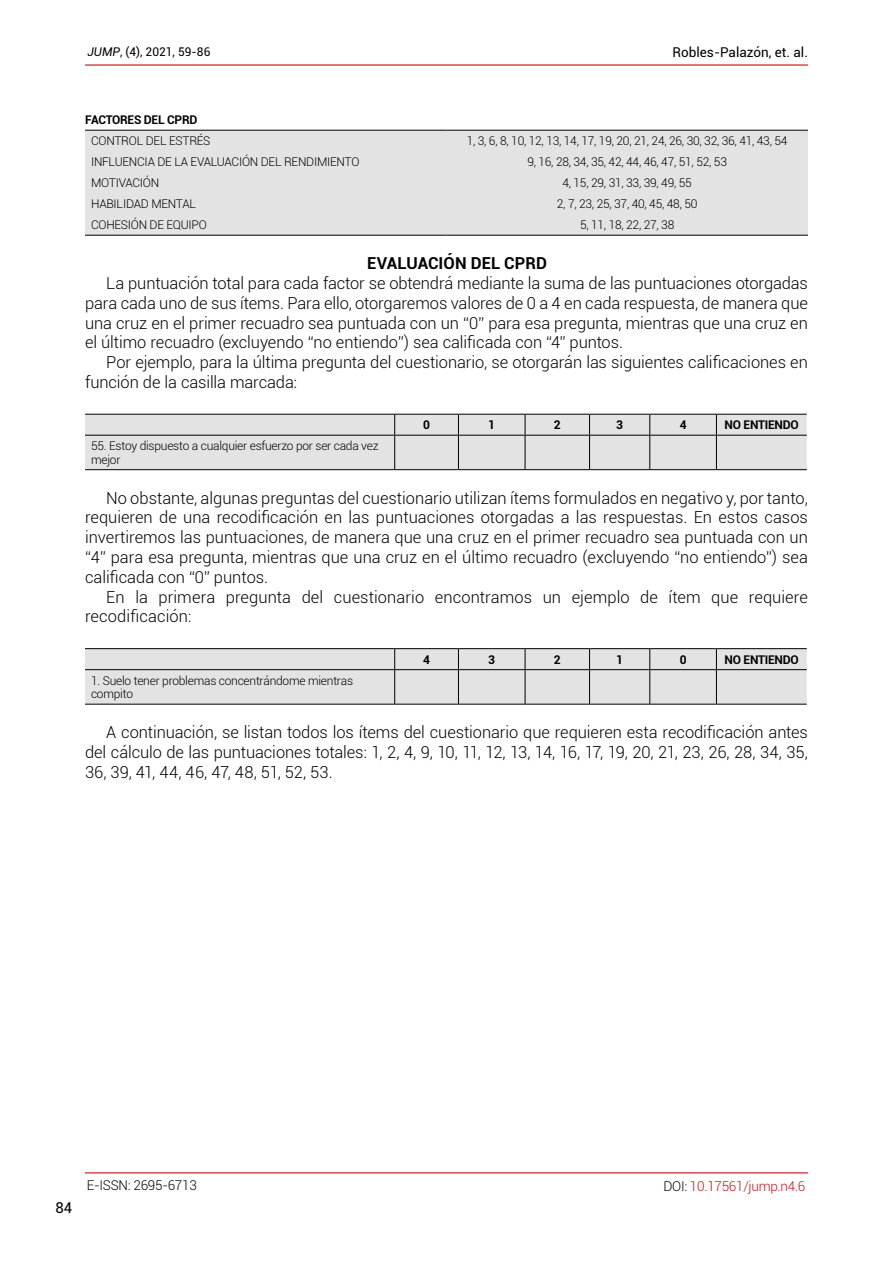
<style>
.page{position:relative;width:893px;height:1263px;background:#fff}
.page>*{position:absolute;margin:0;border:0;box-sizing:border-box;transform-origin:0 0}
.t1{font:300 16.5px/19.8px "Roboto";letter-spacing:-.005em;color:#020203;text-align:justify}
.t2{font:700 16.5px "Roboto";letter-spacing:.005em;color:#020203}
.t3{font:15px "Roboto";color:#000}
.t4{font:300 13.5px "Roboto";letter-spacing:-.02em;color:#c81119}
.t5{font:13.5px "Roboto";color:#000}
.t6{font:300 13.5px "Roboto";letter-spacing:-.02em;color:#000}
.t7{font:300 12px/13.5px "Roboto";letter-spacing:-.02em;color:#000}
.t8{font:700 12px "Roboto";letter-spacing:-.02em;color:#000}
.t9{font:12px "Roboto";color:#000}
.s1{font-style:italic}
.s2{color:#000}
</style>
<div class="page">
<hr style="left:85px;top:64px;width:723px;height:2px;background:#c8101a">
<hr style="left:85px;top:1172px;width:723px;height:1px;background:#c8101a">
<div style="left:85px;top:131px;width:723px;height:104px;background:#e3e3e3"></div>
<hr style="left:85px;top:130px;width:361px;height:1px;background:#000">
<hr style="left:446px;top:130px;width:362px;height:1px;background:#000">
<hr style="left:85px;top:235px;width:361px;height:1px;background:#000">
<hr style="left:446px;top:235px;width:362px;height:1px;background:#000">
<svg style="left:85px;top:414px;width:722px;height:56px;background:#d8d8d8"></svg>
<hr style="left:649px;top:436px;width:1px;height:33px;background:#000">
<hr style="left:716px;top:436px;width:1px;height:33px;background:#000">
<hr style="left:650px;top:469px;width:66px;height:1px;background:#000">
<hr style="left:85px;top:704px;width:310px;height:1px;background:#000">
<hr style="left:458px;top:704px;width:67px;height:1px;background:#000">
<hr style="left:590px;top:704px;width:60px;height:1px;background:#000">
<hr style="left:716px;top:704px;width:91px;height:1px;background:#000">
<hr style="left:85px;top:648px;width:310px;height:1px;background:#000">
<hr style="left:458px;top:648px;width:67px;height:1px;background:#000">
<hr style="left:590px;top:648px;width:60px;height:1px;background:#000">
<hr style="left:716px;top:648px;width:91px;height:1px;background:#000">
<hr style="left:395px;top:648px;width:63px;height:1px;background:#000">
<hr style="left:395px;top:704px;width:63px;height:1px;background:#000">
<hr style="left:525px;top:648px;width:65px;height:1px;background:#000">
<hr style="left:525px;top:704px;width:65px;height:1px;background:#000">
<hr style="left:650px;top:648px;width:66px;height:1px;background:#000">
<svg style="left:85px;top:649px;width:722px;height:55px;background:#dadada"></svg>
<hr style="left:649px;top:670px;width:1px;height:34px;background:#000">
<hr style="left:716px;top:670px;width:1px;height:34px;background:#000">
<hr style="left:650px;top:704px;width:66px;height:1px;background:#000">
<p class="t9" style="left:87px;top:43px;width:125px"><span class="s1">JUMP</span>, (4), 2021, 59-86</p>
<p class="t5" style="left:673px;top:43px;width:137px">Robles-Palazón, et. al.</p>
<p class="t8" style="left:85px;top:111px;width:114px">FACTORES DEL CPRD</p>
<p class="t7" style="left:91px;top:134px;width:121px">CONTROL DEL ESTRÉS</p>
<p class="t7" style="left:467px;top:134px;width:322px">1, 3, 6, 8, 10, 12, 13, 14, 17, 19, 20, 21, 24, 26, 30, 32, 36, 41, 43, 54</p>
<p class="t7" style="left:91px;top:155px;width:270px">INFLUENCIA DE LA EVALUACIÓN DEL RENDIMIENTO</p>
<p class="t7" style="left:527px;top:155px;width:201px">9, 16, 28, 34, 35, 42, 44, 46, 47, 51, 52, 53</p>
<p class="t7" style="left:91px;top:176px;width:70px">MOTIVACIÓN</p>
<p class="t7" style="left:562px;top:176px;width:131px">4, 15, 29, 31, 33, 39, 49, 55</p>
<p class="t7" style="left:91px;top:197px;width:107px">HABILIDAD MENTAL</p>
<p class="t7" style="left:557px;top:197px;width:142px">2, 7, 23, 25, 37, 40, 45, 48, 50</p>
<p class="t7" style="left:91px;top:218px;width:117px">COHESIÓN DE EQUIPO</p>
<p class="t7" style="left:580px;top:218px;width:96px">5, 11, 18, 22, 27, 38</p>
<p class="t2" style="left:367px;top:252px;width:181px">EVALUACIÓN DEL CPRD</p>
<p class="t1" style="left:85px;top:273px;width:724px;text-indent:21px">La puntuación total para cada factor se obtendrá mediante la suma de las puntuaciones otorgadas para cada uno de sus ítems. Para ello, otorgaremos valores de 0 a 4 en cada respuesta, de manera que una cruz en el primer recuadro sea puntuada con un “0” para esa pregunta, mientras que una cruz en el último recuadro (excluyendo “no entiendo”) sea calificada con “4” puntos.</p>
<p class="t1" style="left:85px;top:352px;width:724px;text-indent:21px">Por ejemplo, para la última pregunta del cuestionario, se otorgarán las siguientes calificaciones en función de la casilla marcada:</p>
<p class="t8" style="left:423px;top:416px;width:8px">0</p>
<p class="t8" style="left:488px;top:416px;width:8px">1</p>
<p class="t8" style="left:554px;top:416px;width:8px">2</p>
<p class="t8" style="left:616px;top:416px;width:8px">3</p>
<p class="t8" style="left:680px;top:416px;width:8px">4</p>
<p class="t8" style="left:725px;top:416px;width:76px">NO ENTIENDO</p>
<p class="t7" style="left:91px;top:439px;width:289px">55. Estoy dispuesto a cualquier esfuerzo por ser cada vez mejor</p>
<p class="t1" style="left:85px;top:487px;width:724px;text-indent:21px">No obstante, algunas preguntas del cuestionario utilizan ítems formulados en negativo y, por tanto, requieren de una recodificación en las puntuaciones otorgadas a las respuestas. En estos casos invertiremos las puntuaciones, de manera que una cruz en el primer recuadro sea puntuada con un “4” para esa pregunta, mientras que una cruz en el último recuadro (excluyendo “no entiendo”) sea calificada con “0” puntos.</p>
<p class="t1" style="left:85px;top:586px;width:724px;text-indent:21px">En la primera pregunta del cuestionario encontramos un ejemplo de ítem que requiere recodificación:</p>
<p class="t8" style="left:423px;top:651px;width:8px">4</p>
<p class="t8" style="left:488px;top:651px;width:8px">3</p>
<p class="t8" style="left:554px;top:651px;width:8px">2</p>
<p class="t8" style="left:616px;top:651px;width:8px">1</p>
<p class="t8" style="left:680px;top:651px;width:8px">0</p>
<p class="t8" style="left:725px;top:651px;width:76px">NO ENTIENDO</p>
<p class="t7" style="left:91px;top:673px;width:264px">1. Suelo tener problemas concentrándome mientras compito</p>
<p class="t1" style="left:85px;top:722px;width:724px;text-indent:21px">A continuación, se listan todos los ítems del cuestionario que requieren esta recodificación antes del cálculo de las puntuaciones totales: 1, 2, 4, 9, 10, 11, 12, 13, 14, 16, 17, 19, 20, 21, 23, 26, 28, 34, 35, 36, 39, 41, 44, 46, 47, 48, 51, 52, 53.</p>
<p class="t3" style="left:55px;top:1197px;width:18px">84</p>
<p class="t6" style="left:87px;top:1176px;width:111px">E-ISSN: 2695-6713</p>
<p class="t4" style="left:663px;top:1176px;width:144px"><span class="s2">DOI:</span> 10.17561/jump.n4.6</p>
</div>
